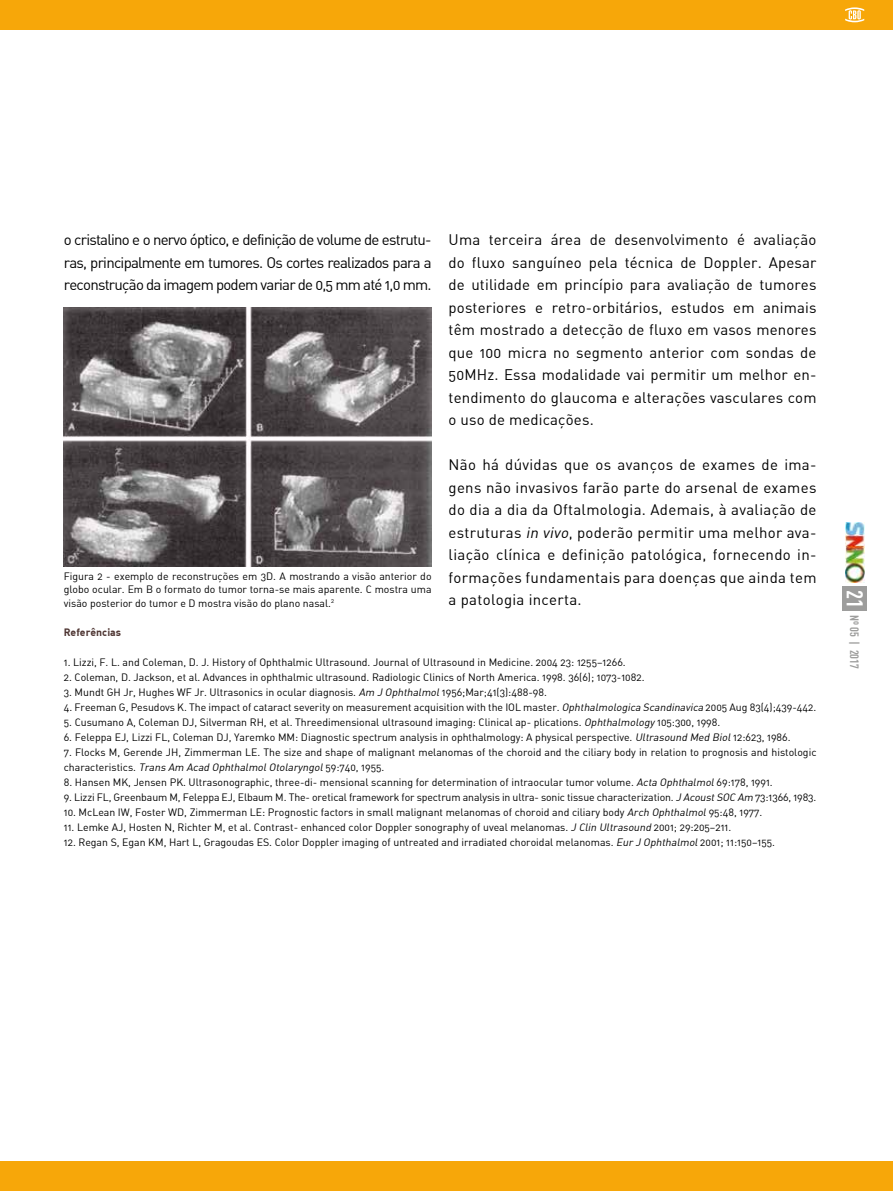
<style>
.page{position:relative;width:893px;height:1191px;background:#fff}
.page>*{position:absolute;margin:0;border:0;box-sizing:border-box;transform-origin:0 0}
.t1{font:700 22.5px "DIN Cond";color:#fff}
.t2{font:15px/22.5px "DIN Alternate";letter-spacing:.01em;color:#000;text-align:justify}
.t3{font:700 12px "DIN Cond";color:#9d9d9c}
.t4{font:10.5px/13.5px "DIN Alternate";color:#000;text-align:justify}
.t5{font:700 10.5px "DIN Alternate";color:#4d3431}
.s1{font-style:italic}
</style>
<div class="page">
<div style="left:842px;top:586px;width:25px;height:25px;background:#9d9d9c"></div>
<img style="left:845px;top:522px;width:19px;height:60px">
<div style="left:0;top:0;width:893px;height:30px;background:#f7a709"></div>
<div style="left:0;top:1161px;width:893px;height:30px;background:#f7a709"></div>
<svg style="left:845px;top:7px;width:19px;height:15px"></svg>
<img style="left:64px;top:308px;width:368px;height:258px">
<h2 class="t2" style="left:64px;top:228px;width:369px">o cristalino e o nervo óptico, e definição de volume de estrutu&shy;ras, principalmente em tumores. Os cortes realizados para a reconstrução da imagem podem variar de 0,5 mm até 1,0 mm.</h2>
<p class="t2" style="left:449px;top:228px;width:369px">Uma terceira área de desenvolvimento é avaliação do fluxo sanguíneo pela técnica de Doppler. Apesar de utilidade em princípio para avaliação de tumores posteriores e retro-orbitários, estudos em animais têm mostrado a detecção de fluxo em vasos menores que 100 micra no segmento anterior com sondas de 50MHz. Essa modalidade vai permitir um melhor en&shy;tendimento do glaucoma e alterações vasculares com o uso de medicações.</p>
<p class="t2" style="left:449px;top:453px;width:369px">Não há dúvidas que os avanços de exames de ima&shy;gens não invasivos farão parte do arsenal de exames do dia a dia da Oftalmologia. Ademais, à avaliação de estruturas <span class="s1">in vivo</span>, poderão permitir uma melhor ava&shy;liação clínica e definição patológica, fornecendo in&shy;formações fundamentais para doenças que ainda tem a patologia incerta.</p>
<p class="t5" style="left:64px;top:625px;width:59px">Referências</p>
<p class="t4" style="left:64px;top:655px;width:563px">1. Lizzi, F. L. and Coleman, D. J. History of Ophthalmic Ultrasound. Journal of Ultrasound in Medicine. 2004 23: 1255–1266.</p>
<p class="t4" style="left:64px;top:670px;width:582px">2. Coleman, D. Jackson, et al. Advances in ophthalmic ultrasound. Radiologic Clinics of North America. 1998. 36(6); 1073-1082.</p>
<p class="t4" style="left:64px;top:685px;width:485px">3. Mundt GH Jr, Hughes WF Jr. Ultrasonics in ocular diagnosis. <span class="s1">Am J Ophthalmol</span>1956;Mar;41(3):488-98.</p>
<p class="t4" style="left:64px;top:700px;width:754px">4. Freeman G, Pesudovs K. The impact of cataract severity on measurement acquisition with the IOL master. <span class="s1">Ophthalmologica Scandinavica</span> 2005 Aug 83(4);439-442.</p>
<p class="t4" style="left:64px;top:715px;width:658px">5. Cusumano A, Coleman DJ, Silverman RH, et al. Threedimensional ultrasound imaging: Clinical ap- plications. <span class="s1">Ophthalmology</span> 105:300, 1998.</p>
<p class="t4" style="left:64px;top:730px;width:728px">6. Feleppa EJ, Lizzi FL, Coleman DJ, Yaremko MM: Diagnostic spectrum analysis in ophthalmology: A physical perspective. <span class="s1">Ultrasound Med Biol</span>12:623, 1986.</p>
<p class="t4" style="left:64px;top:744px;width:754px;line-height:15px">7. Flocks M, Gerende JH, Zimmerman LE. The size and shape of malignant melanomas of the choroid and the ciliary body in relation to prognosis and histologic c h a ra ct e ri st i cs . <span class="s1">Trans Am Acad OphthalmolOtolaryngol</span>5 9 : 74 0 , 1 9 5 5 .</p>
<p class="t4" style="left:64px;top:775px;width:710px">8. Hansen MK, Jensen PK. Ultrasonographic, three-di- mensional scanning for determination of intraocular tumor volume. <span class="s1">Acta Ophthalmol</span>69:178, 1991.</p>
<p class="t4" style="left:64px;top:790px;width:754px">9. Lizzi FL, Greenbaum M, Feleppa EJ, Elbaum M. The- oretical framework for spectrum analysis in ultra- sonic tissue characterization. <span class="s1">J AcoustSOC Am</span> 73:1366, 1983.</p>
<p class="t4" style="left:64px;top:805px;width:700px">10. McLean IW, Foster WD, Zimmerman LE: Prognostic factors in small malignant melanomas of choroid and ciliary body <span class="s1">Arch Ophthalmol</span>95:48, 1977.</p>
<p class="t4" style="left:64px;top:820px;width:669px">11. Lemke AJ, Hosten N, Richter M, et al. Contrast- enhanced color Doppler sonography of uveal melanomas. <span class="s1">J Clin Ultrasound</span> 2001; 29:205–211.</p>
<p class="t4" style="left:64px;top:835px;width:713px">12. Regan S, Egan KM, Hart L, Gragoudas ES. Color Doppler imaging of untreated and irradiated choroidal melanomas. <span class="s1">Eur J Ophthalmol</span>2001; 11:150–155.</p>
<p class="t4" style="left:64px;top:569px;width:369px">Figura 2 - exemplo de reconstruções em 3D. A mostrando a visão anterior do globo ocular. Em B o formato do tumor torna-se mais aparente. C mostra uma visão posterior do tumor e D mostra visão do plano nasal.<sup>2</sup></p>
<h1 class="t1" style="left:868px;top:589px;width:20px;rotate:90deg">21</h1>
<p class="t3" style="left:862px;top:615px;width:55px;rotate:90deg">Nº 05 | 2017</p>
</div>
